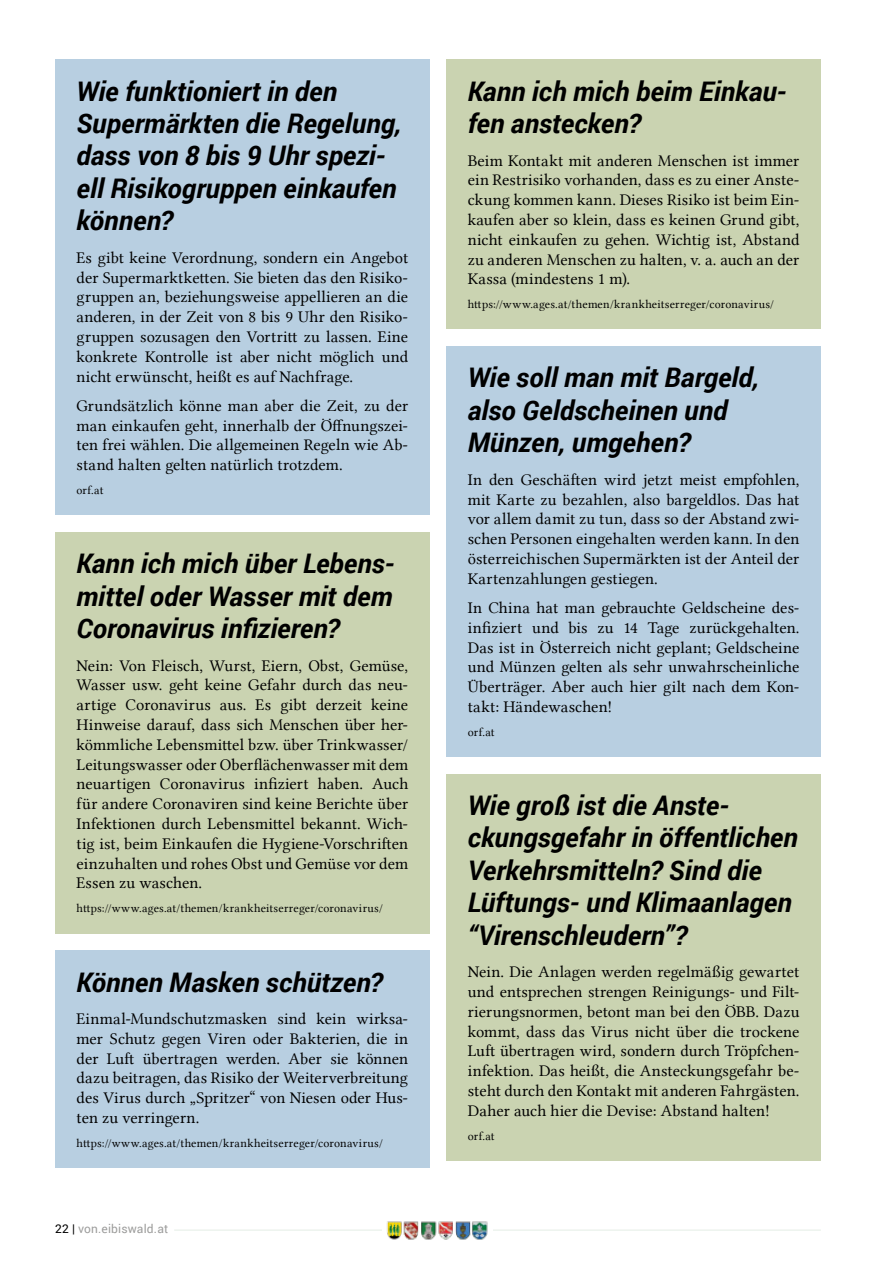
<style>
.page{position:relative;width:893px;height:1263px;background:#fff}
.page>*{position:absolute;margin:0;border:0;box-sizing:border-box;transform-origin:0 0}
.Kastl_FAQ_FRAGE{font:italic 700 27px/32.4px "Roboto";color:#000}
.Kastl_Text{font:16.5px/19.8px "Lin Libertine";letter-spacing:.005em;color:#000;text-align:justify}
.Kastl_Text_Quelle{font:12px "Lin Libertine";letter-spacing:.015em;color:#000}
.t1{font:12px "Roboto";letter-spacing:.015em;color:#9d9d9c}
.s1{color:#000}
</style>
<div class="page">
<hr style="left:102px;top:1229px;width:719px;height:2px;background:#edf3ee">
<div style="left:55px;top:1221px;width:119px;height:15px;background:#fff"></div>
<img style="left:382px;top:1221px;width:111px;height:19px">
<div style="left:446px;top:60px;width:375px;height:269px;background:#cad3b1"></div>
<div style="left:55px;top:60px;width:374px;height:455px;background:#b8cfe1"></div>
<div style="left:446px;top:346px;width:375px;height:411px;background:#b8cfe1"></div>
<div style="left:446px;top:774px;width:375px;height:387px;background:#cad3b1"></div>
<div style="left:55px;top:532px;width:374px;height:401px;background:#cad3b1"></div>
<div style="left:55px;top:950px;width:374px;height:218px;background:#b8cfe1"></div>
<p class="Kastl_FAQ_FRAGE" style="left:77px;top:74px;width:326px">Wie funktioniert in den<br>Supermärkten die Regelung, dass von 8 bis 9 Uhr spezi&shy;ell Risikogruppen einkaufen können?</p>
<p class="Kastl_Text" style="left:77px;top:247px;width:333px">Es gibt keine Verordnung, sondern ein Angebot der Supermarktketten. Sie bieten das den Risiko&shy;gruppen an, beziehungsweise appellieren an die anderen, in der Zeit von 8 bis 9 Uhr den Risiko&shy;gruppen sozusagen den Vortritt zu lassen. Eine konkrete Kontrolle ist aber nicht möglich und nicht erwünscht, heißt es auf Nachfrage.</p>
<p class="Kastl_Text" style="left:77px;top:395px;width:333px">Grundsätzlich könne man aber die Zeit, zu der man einkaufen geht, innerhalb der Öffnungszei&shy;ten frei wählen. Die allgemeinen Regeln wie Ab&shy;stand halten gelten natürlich trotzdem.</p>
<p class="Kastl_Text_Quelle" style="left:77px;top:483px;width:29px">orf.at</p>
<p class="Kastl_FAQ_FRAGE" style="left:77px;top:546px;width:320px;text-align:justify">Kann ich mich über Lebens&shy;mittel oder Wasser mit dem Coronavirus infizieren?</p>
<p class="Kastl_Text" style="left:77px;top:655px;width:333px">Nein: Von Fleisch, Wurst, Eiern, Obst, Gemüse, Wasser usw. geht keine Gefahr durch das neu&shy;artige Coronavirus aus. Es gibt derzeit keine Hinweise darauf, dass sich Menschen über her&shy;kömmliche Lebensmittel bzw. über Trinkwasser/ Leitungswasser oder Oberflächenwasser mit dem neuartigen Coronavirus infiziert haben. Auch für andere Coronaviren sind keine Berichte über Infektionen durch Lebensmittel bekannt. Wich&shy;tig ist, beim Einkaufen die Hygiene-Vorschriften einzuhalten und rohes Obst und Gemüse vor dem Essen zu waschen.</p>
<p class="Kastl_Text_Quelle" style="left:77px;top:901px;width:308px">https://www.ages.at/themen/krankheitserreger/coronavirus/</p>
<p class="Kastl_FAQ_FRAGE" style="left:77px;top:965px;width:308px">Können Masken schützen?</p>
<p class="Kastl_Text" style="left:77px;top:1009px;width:333px">Einmal-Mundschutzmasken sind kein wirksa&shy;mer Schutz gegen Viren oder Bakterien, die in der Luft übertragen werden. Aber sie können dazu beitragen, das Risiko der Weiterverbreitung des Virus durch „Spritzer“ von Niesen oder Hus&shy;ten zu verringern.</p>
<p class="Kastl_Text_Quelle" style="left:77px;top:1136px;width:308px">https://www.ages.at/themen/krankheitserreger/coronavirus/</p>
<p class="t1" style="left:55px;top:1221px;width:114px"><span class="s1">22 |</span> von.eibiswald.at</p>
<p class="Kastl_FAQ_FRAGE" style="left:468px;top:74px;width:320px">Kann ich mich beim Einkau&shy;fen anstecken?</p>
<p class="Kastl_Text" style="left:468px;top:150px;width:333px">Beim Kontakt mit anderen Menschen ist immer ein Restrisiko vorhanden, dass es zu einer Anste&shy;ckung kommen kann. Dieses Risiko ist beim Ein&shy;kaufen aber so klein, dass es keinen Grund gibt, nicht einkaufen zu gehen. Wichtig ist, Abstand zu anderen Menschen zu halten, v. a. auch an der Kassa (mindestens 1 m).</p>
<p class="Kastl_Text_Quelle" style="left:468px;top:297px;width:308px">https://www.ages.at/themen/krankheitserreger/coronavirus/</p>
<p class="Kastl_FAQ_FRAGE" style="left:468px;top:361px;width:293px">Wie soll man mit Bargeld, also Geldscheinen und<br>Münzen, umgehen?</p>
<p class="Kastl_Text" style="left:468px;top:470px;width:333px">In den Geschäften wird jetzt meist empfohlen, mit Karte zu bezahlen, also bargeldlos. Das hat vor allem damit zu tun, dass so der Abstand zwi&shy;schen Personen eingehalten werden kann. In den österreichischen Supermärkten ist der Anteil der Kartenzahlungen gestiegen.</p>
<p class="Kastl_Text" style="left:468px;top:598px;width:333px">In China hat man gebrauchte Geldscheine des&shy;infiziert und bis zu 14 Tage zurückgehalten.<br>Das ist in Österreich nicht geplant; Geldscheine und Münzen gelten als sehr unwahrscheinliche Überträger. Aber auch hier gilt nach dem Kon&shy;takt: Händewaschen!</p>
<p class="Kastl_Text_Quelle" style="left:468px;top:725px;width:29px">orf.at</p>
<p class="Kastl_FAQ_FRAGE" style="left:468px;top:788px;width:332px">Wie groß ist die Anste&shy;ckungsgefahr in öffentlichen<br>Verkehrsmitteln? Sind die<br>Lüftungs- und Klimaanlagen “Virenschleudern”?</p>
<p class="Kastl_Text" style="left:468px;top:962px;width:333px">Nein. Die Anlagen werden regelmäßig gewartet und entsprechen strengen Reinigungs- und Filt&shy;rierungsnormen, betont man bei den ÖBB. Dazu kommt, dass das Virus nicht über die trockene Luft übertragen wird, sondern durch Tröpfchen&shy;infektion. Das heißt, die Ansteckungsgefahr be&shy;steht durch den Kontakt mit anderen Fahrgästen.<br>Daher auch hier die Devise: Abstand halten!</p>
<p class="Kastl_Text_Quelle" style="left:468px;top:1129px;width:29px">orf.at</p>
</div>
